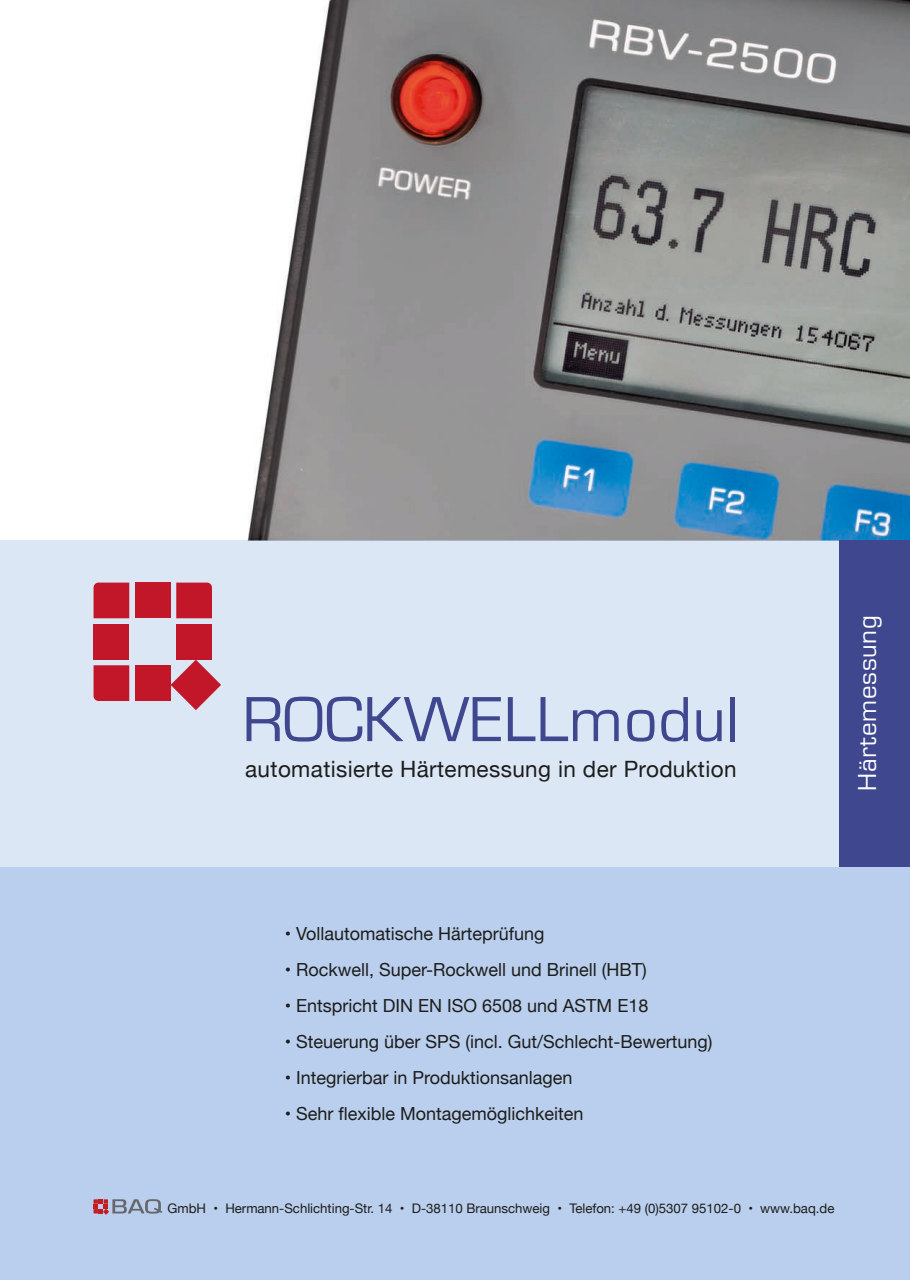
<style>
.page{position:relative;width:910px;height:1280px;background:#fff}
.page>*{position:absolute;margin:0;border:0;box-sizing:border-box;transform-origin:0 0}
.t1{font:66px "Eurostile T";letter-spacing:.01em;color:#3f478e}
.t2{font:27px "Eurostile T";letter-spacing:.02em;color:#fff}
.t3{font:22.5px "Helvetica Neue";letter-spacing:.015em;color:#1d1d1b}
.t4{font:18px "Helvetica Neue";color:#1d1d1b}
.t5{font:13.2px "Helvetica Neue";color:#1d1d1b}
</style>
<div class="page">
<img style="left:247px;top:0;width:663px;height:540px">
<div style="left:0;top:540px;width:910px;height:327px;background:#dce7f6"></div>
<div style="left:839px;top:540px;width:71px;height:339px;background:#3f478e"></div>
<div style="left:0;top:867px;width:910px;height:413px;background:#bacfed"></div>
<div style="left:94px;top:624px;width:35px;height:36px;background:#c21728"></div>
<div style="left:135px;top:665px;width:36px;height:36px;background:#c21728"></div>
<div style="left:135px;top:583px;width:36px;height:35px;background:#c21728"></div>
<svg style="left:171px;top:660px;width:50px;height:50px"></svg>
<div style="left:176px;top:624px;width:36px;height:36px;background:#c21728"></div>
<svg style="left:94px;top:583px;width:35px;height:35px"></svg>
<svg style="left:176px;top:583px;width:36px;height:35px"></svg>
<svg style="left:94px;top:665px;width:35px;height:36px"></svg>
<svg style="left:94px;top:1199px;width:68px;height:16px"></svg>
<p class="t1" style="left:242px;top:684px;width:498px">ROCKWELLmodul</p>
<p class="t3" style="left:245px;top:753px;width:493px">automatisierte Härtemessung in der Produktion</p>
<p class="t2" style="left:853px;top:791px;width:177px;rotate:-90deg">Härtemessung</p>
<p class="t4" style="left:285px;top:920px;width:261px">• Vollautomatische Härteprüfung</p>
<p class="t4" style="left:285px;top:956px;width:363px">• Rockwell, Super-Rockwell und Brinell (HBT)</p>
<p class="t4" style="left:285px;top:992px;width:365px">• Entspricht DIN EN ISO 6508 und ASTM E18</p>
<p class="t4" style="left:285px;top:1028px;width:429px">• Steuerung über SPS (incl. Gut/Schlecht-Bewertung)</p>
<p class="t4" style="left:285px;top:1064px;width:289px">• Integrierbar in Produktionsanlagen</p>
<p class="t4" style="left:285px;top:1100px;width:300px">• Sehr flexible Montagemöglichkeiten</p>
<p class="t5" style="left:168px;top:1198px;width:668px">GmbH • Hermann-Schlichting-Str. 14 • D-38110 Braunschweig • Telefon: +49 (0)5307 95102-0 • www.baq.de</p>
</div>
